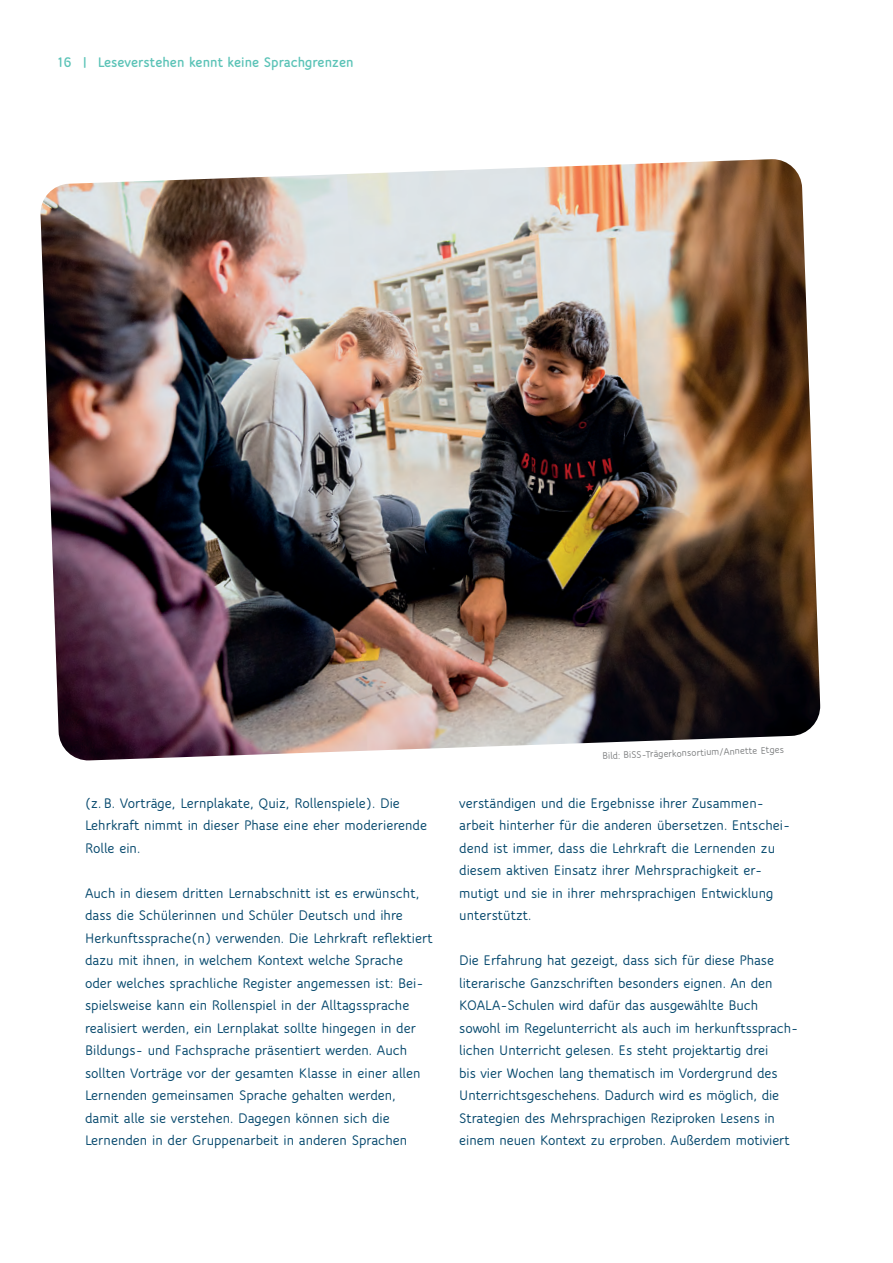
<style>
.page{position:relative;width:893px;height:1263px;background:#fff}
.page>*{position:absolute;margin:0;border:0;box-sizing:border-box;transform-origin:0 0}
.t1{font:700 15px/22.5px "Speak Pro";color:#04476c}
.t2{font:800 15px "Speak Pro";color:#5bc3b7}
.t3{font:700 10.5px "Speak Pro";color:#7d7f80}
</style>
<div class="page">
<img style="left:40px;top:159px;width:781px;height:602px">
<p class="t2" style="left:57px;top:53px;width:298px">16 | Leseverstehen kennt keine Sprachgrenzen</p>
<p class="t1" style="left:85px;top:792px;width:344px">(z. B. Vorträge, Lernplakate, Quiz, Rollenspiele). Die<br>Lehrkraft nimmt in dieser Phase eine eher moderierende<br>Rolle ein.</p>
<p class="t1" style="left:85px;top:882px;width:349px">Auch in diesem dritten Lernabschnitt ist es erwünscht, dass die Schülerinnen und Schüler Deutsch und ihre Herkunftssprache(n) verwenden. Die Lehrkraft reflektiert dazu mit ihnen, in welchem Kontext welche Sprache oder welches sprachliche Register angemessen ist: Bei&shy;spielsweise kann ein Rollenspiel in der Alltagssprache realisiert werden, ein Lernplakat sollte hingegen in der Bildungs- und Fachsprache präsentiert werden. Auch sollten Vorträge vor der gesamten Klasse in einer allen Lernenden gemeinsamen Sprache gehalten werden, damit alle sie verstehen. Dagegen können sich die Lernenden in der Gruppenarbeit in anderen Sprachen</p>
<p class="t3" style="left:602px;top:750px;width:183px;rotate:-2deg">Bild: BiSS-Trägerkonsortium/Annette Etges</p>
<p class="t1" style="left:459px;top:792px;width:333px">verständigen und die Ergebnisse ihrer Zusammen&shy;arbeit hinterher für die anderen übersetzen. Entschei&shy;dend ist immer, dass die Lehrkraft die Lernenden zu diesem aktiven Einsatz ihrer Mehrsprachigkeit er&shy;mutigt und sie in ihrer mehrsprachigen Entwicklung unterstützt.</p>
<p class="t1" style="left:459px;top:949px;width:341px">Die Erfahrung hat gezeigt, dass sich für diese Phase literarische Ganzschriften besonders eignen. An den KOALA-Schulen wird dafür das ausgewählte Buch sowohl im Regelunterricht als auch im herkunftssprach&shy;lichen Unterricht gelesen. Es steht projektartig drei<br>bis vier Wochen lang thematisch im Vordergrund des Unterrichtsgeschehens. Dadurch wird es möglich, die Strategien des Mehrsprachigen Reziproken Lesens in einem neuen Kontext zu erproben. Außerdem motiviert</p>
</div>
